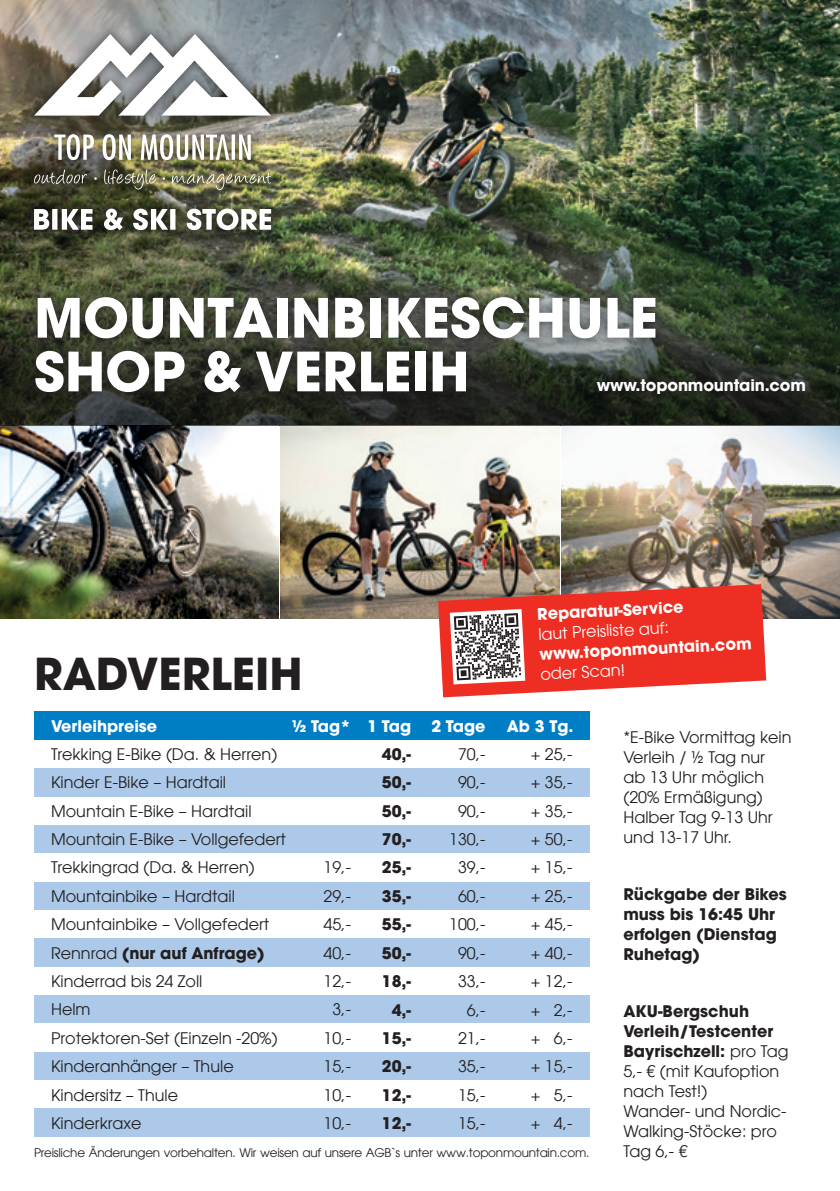
<style>
.page{position:relative;width:840px;height:1191px;background:#fff}
.page>*{position:absolute;margin:0;border:0;box-sizing:border-box;transform-origin:0 0}
.t1{font:700 53.6px/53.6px "Avant Garde LT";color:#fff}
.t2{font:700 44px "Avant Garde LT";color:#231f20}
.t3{font:16px/28.4px "Avant Garde LT";color:#231f20}
.t4{font:700 16px/28.4px "Avant Garde LT";color:#231f20;text-align:justify}
.t5{font:700 16px "Avant Garde LT";letter-spacing:-.01em;color:#fff}
.t6{font:16px "Avant Garde LT";color:#fff}
.t7{font:12px "Avant Garde LT";letter-spacing:-.02em;color:#231f20}
.s1{font-weight:700}
</style>
<div class="page">
<div style="left:34px;top:711px;width:555px;height:29px;background:#007ec5"></div>
<div style="left:34px;top:768px;width:555px;height:29px;background:#acc9e9"></div>
<div style="left:34px;top:825px;width:555px;height:28px;background:#acc9e9"></div>
<div style="left:34px;top:882px;width:555px;height:28px;background:#acc9e9"></div>
<div style="left:34px;top:938px;width:555px;height:29px;background:#acc9e9"></div>
<div style="left:34px;top:995px;width:555px;height:28px;background:#acc9e9"></div>
<div style="left:34px;top:1052px;width:555px;height:28px;background:#acc9e9"></div>
<div style="left:34px;top:1108px;width:555px;height:29px;background:#acc9e9"></div>
<img style="left:0;top:0;width:839px;height:306px">
<div style="left:21px;top:23px;width:262px;height:219px;background:#231f20;opacity:.75"></div>
<svg style="left:34px;top:209px;width:237px;height:21px"></svg>
<svg style="left:54px;top:134px;width:197px;height:26px"></svg>
<img style="left:34px;top:169px;width:237px;height:21px">
<svg style="left:34px;top:34px;width:237px;height:82px"></svg>
<img style="left:0;top:425px;width:278px;height:193px">
<img style="left:281px;top:425px;width:277px;height:193px">
<img style="left:561px;top:425px;width:278px;height:193px">
<svg style="left:0;top:306px;width:839px;height:119px;background:#242c20"></svg>
<div style="left:24px;top:284px;width:643px;height:120px;background:#231f20;opacity:.75"></div>
<div style="left:585px;top:368px;width:231px;height:38px;background:#231f20;opacity:.75"></div>
<svg style="left:438px;top:584px;width:327px;height:113px;background:#de564d"></svg>
<h1 class="t1" style="left:34px;top:291px;width:625px">MOUNTAINBIKESCHULE<br>SHOP &amp; VERLEIH</h1>
<p class="t5" style="left:596px;top:375px;width:210px">www.toponmountain.com</p>
<h2 class="t2" style="left:34px;top:645px;width:270px">RADVERLEIH</h2>
<p class="t5" style="left:536px;top:604px;width:148px;rotate:-3deg">Reparatur-Service</p>
<p class="t6" style="left:537px;top:624px;width:132px;rotate:-3deg">laut Preisliste auf:</p>
<p class="t5" style="left:538px;top:643px;width:214px;rotate:-3deg">www.toponmountain.com</p>
<p class="t6" style="left:539px;top:664px;width:86px;rotate:-3deg">oder Scan!</p>
<p class="t5" style="left:51px;top:715px;width:108px">Verleihpreise</p>
<p class="t3" style="left:51px;top:740px;width:236px">Trekking E-Bike (Da. &amp; Herren)<br>Kinder E-Bike – Hardtail<br>Mountain E-Bike – Hardtail<br>Mountain E-Bike – Vollgefedert<br>Trekkingrad (Da. &amp; Herren)<br>Mountainbike – Hardtail<br>Mountainbike – Vollgefedert</p>
<p class="t5" style="left:291px;top:715px;width:61px">½ Tag*</p>
<p class="t3" style="left:323px;top:853px;width:29px;text-align:justify">19,- 29,- 45,-</p>
<p class="t5" style="left:431px;top:715px;width:55px">2 Tage</p>
<p class="t5" style="left:367px;top:715px;width:45px">1 Tag</p>
<p class="t4" style="left:381px;top:740px;width:31px">40,- 50,- 50,- 70,- 25,- 35,- 55,-</p>
<p class="t3" style="left:449px;top:740px;width:38px;text-align:center">70,-<br>90,-<br>90,-<br>130,-<br>39,-<br>60,-<br>100,-</p>
<p class="t5" style="left:506px;top:715px;width:68px">Ab 3 Tg.</p>
<p class="t3" style="left:530px;top:740px;width:43px;text-align:justify">+ 25,- + 35,- + 35,- + 50,- + 15,- + 25,- + 45,-</p>
<p class="t3" style="left:51px;top:938px;width:228px">Rennrad <span class="s1">(nur auf Anfrage)<br></span>Kinderrad bis 24 Zoll<br>Helm<br>Protektoren-Set (Einzeln -20%)<br>Kinderanhänger – Thule<br>Kindersitz – Thule<br>Kinderkraxe</p>
<p class="t3" style="left:323px;top:938px;width:29px;text-align:center">40,-<br>12,-<br>3,-<br>10,-<br>15,-<br>10,-<br>10,-</p>
<p class="t4" style="left:381px;top:938px;width:31px;text-align:right">50,-<br>18,-<br>4,-<br>15,-<br>20,-<br>12,-<br>12,-</p>
<p class="t3" style="left:457px;top:938px;width:29px;text-align:center">90,-<br>33,-<br>6,-<br>21,-<br>35,-<br>15,-<br>15,-</p>
<p class="t3" style="left:530px;top:938px;width:43px;text-align:justify">+ 40,- + 12,- + 2,- + 6,- + 15,- + 5,- + 4,-</p>
<p class="t7" style="left:34px;top:1145px;width:556px">Preisliche Änderungen vorbehalten. Wir weisen auf unsere AGB`s unter www.toponmountain.com.</p>
<p class="t3" style="left:623px;top:727px;width:169px;line-height:20px">*E-Bike Vormittag kein<br>Verleih / ½ Tag nur<br>ab 13 Uhr möglich (20% Ermäßigung)<br>Halber Tag 9-13 Uhr und 13-17 Uhr.</p>
<p class="t4" style="left:623px;top:884px;width:165px;line-height:20px;text-align:left">Rückgabe der Bikes muss bis 16:45 Uhr erfolgen (Dienstag<br>Ruhetag)</p>
<p class="t3" style="left:623px;top:1001px;width:166px;line-height:20px"><span class="s1">AKU-Bergschuh<br>Verleih/Testcenter<br>Bayrischzell:</span> pro Tag<br>5,- € (mit Kaufoption nach Test!)<br>Wander- und Nordic-<br>Walking-Stöcke: pro<br>Tag 6,- €</p>
</div>
